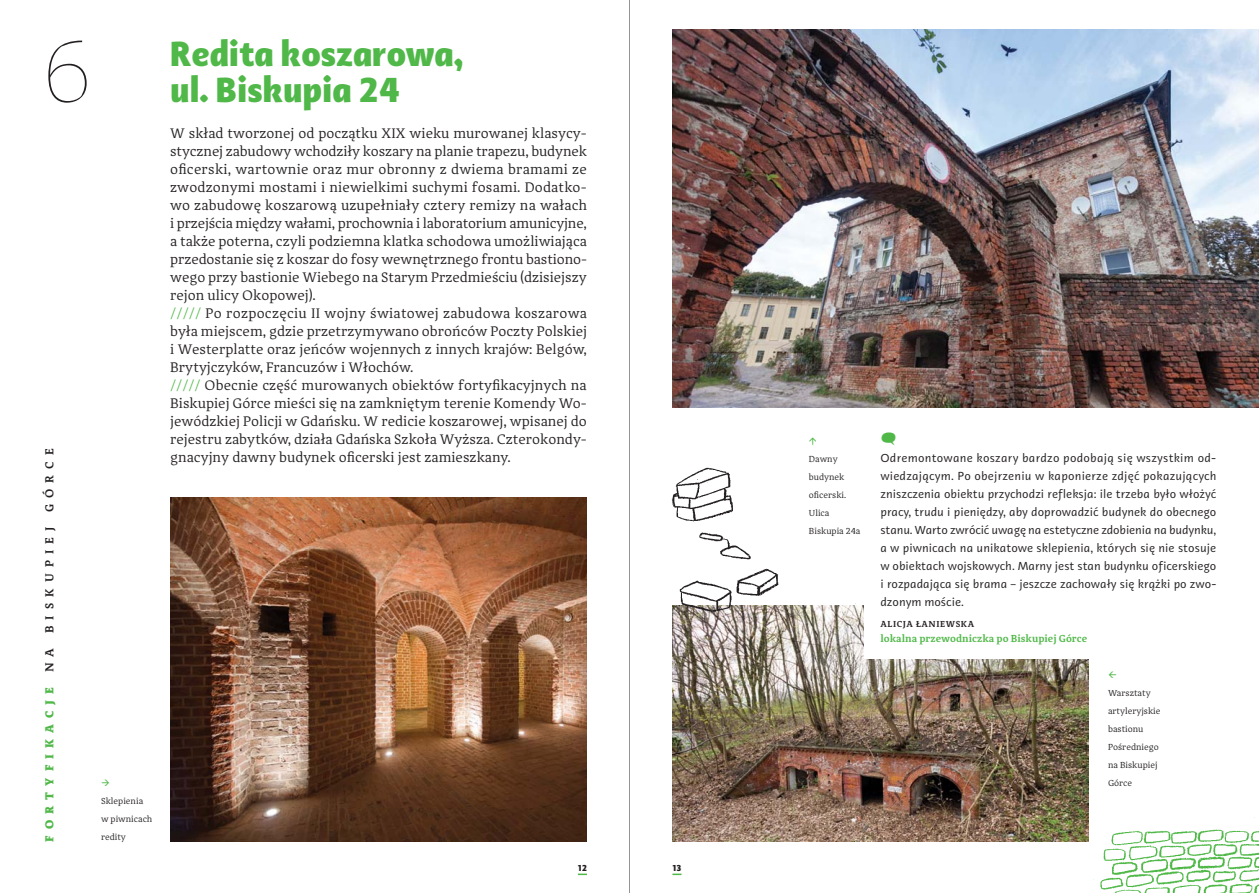
<style>
.page{position:relative;width:1259px;height:893px;background:#fff}
.page>*{position:absolute;margin:0;border:0;box-sizing:border-box;transform-origin:0 0}
.t1{font:200 90px "Adagio Serif";color:#231f20}
.t2{font:900 36px "Adagio Sans Script";color:#50b848}
.t3{font:14.25px/18px "Adagio Serif";color:#231f20}
.t4{font:13.5px "Bello Words Body";color:#50b848}
.t5{font:12px/18px "Adagio Sans Script";color:#231f20;text-align:justify}
.t6{font:600 12px "Adagio Serif";letter-spacing:.51em;color:#231f20}
.t7{font:600 10.5px "Adagio Serif";color:#50b848}
.t8{font:9px/18px "Adagio Serif";color:#231f20}
.t9{font:600 9px "Adagio Serif";letter-spacing:.06em;color:#231f20}
.t10{font:900 9px "Adagio Sans Script";color:#231f20}
.s1{font-weight:800;color:#50b848}
.s2{color:#50b848}
</style>
<div class="page">
<hr style="left:629px;top:0;width:1px;height:893px;background:#939598">
<img style="left:672px;top:628px;width:417px;height:214px">
<div style="left:864px;top:444px;width:351px;height:215px;background:#fff"></div>
<img style="left:672px;top:30px;width:587px;height:378px">
<img style="left:170px;top:498px;width:417px;height:344px">
<img style="left:671px;top:375px;width:304px;height:253px">
<img style="left:1015px;top:816px;width:244px;height:77px">
<svg style="left:809px;top:437px;width:7px;height:8px"></svg>
<h1 class="t1" style="left:43px;top:16px;width:51px">6</h1>
<p class="t6" style="left:42px;top:842px;width:395px;rotate:-90deg"><span class="s1">Fortyfikacje</span> na Biskupiej Górce</p>
<p class="t8" style="left:101px;top:792px;width:53px">Sklepienia w piwnicach redity</p>
<h2 class="t2" style="left:170px;top:29px;width:294px">Redita koszarowa,</h2>
<h2 class="t2" style="left:170px;top:65px;width:231px">ul. Biskupia 24</h2>
<p class="t3" style="left:170px;top:124px;width:418px">W skład tworzonej od początku XIX wieku murowanej klasycy&shy;stycznej zabudowy wchodziły koszary na planie trapezu, budynek oficerski, wartownie oraz mur obronny z dwiema bramami ze zwodzonymi mostami i niewielkimi suchymi fosami. Dodatko&shy;wo zabudowę koszarową uzupełniały cztery remizy na wałach i przejścia między wałami, prochownia i laboratorium amunicyjne, a także poterna, czyli podziemna klatka schodowa umożliwiająca przedostanie się z koszar do fosy wewnętrznego frontu bastiono&shy;wego przy bastionie Wiebego na Starym Przedmieściu (dzisiejszy rejon ulicy Okopowej).<br><span class="s2">/////</span> Po rozpoczęciu II wojny światowej zabudowa koszarowa była miejscem, gdzie przetrzymywano obrońców Poczty Polskiej i Westerplatte oraz jeńców wojennych z innych krajów: Belgów, Brytyjczyków, Francuzów i Włochów.<br><span class="s2">/////</span> Obecnie część murowanych obiektów fortyfikacyjnych na Biskupiej Górce mieści się na zamkniętym terenie Komendy Wo&shy;jewódzkiej Policji w Gdańsku. W redicie koszarowej, wpisanej do rejestru zabytków, działa Gdańska Szkoła Wyższa. Czterokondy&shy;gnacyjny dawny budynek oficerski jest zamieszkany.</p>
<p class="t10" style="left:578px;top:862px;width:11px">12</p>
<p class="t10" style="left:672px;top:862px;width:11px">13</p>
<p class="t8" style="left:809px;top:450px;width:53px">Dawny budynek oficerski.<br>Ulica<br>Biskupia 24a</p>
<p class="t4" style="left:880px;top:431px;width:17px">?</p>
<p class="t5" style="left:880px;top:449px;width:338px">Odremontowane koszary bardzo podobają się wszystkim od&shy;wiedzającym. Po obejrzeniu w kaponierze zdjęć pokazujących zniszczenia obiektu przychodzi refleksja: ile trzeba było włożyć pracy, trudu i pieniędzy, aby doprowadzić budynek do obecnego stanu. Warto zwrócić uwagę na estetyczne zdobienia na budynku, a w piwnicach na unikatowe sklepienia, których się nie stosuje w obiektach wojskowych. Marny jest stan budynku oficerskiego i rozpadająca się brama – jeszcze zachowały się krążki po zwo&shy;dzonym moście.</p>
<p class="t9" style="left:880px;top:618px;width:95px">Alicja Łaniewska</p>
<p class="t7" style="left:880px;top:631px;width:208px">lokalna przewodniczka po Biskupiej Górce</p>
<p class="t8" style="left:1108px;top:684px;width:54px">Warsztaty artyleryjskie bastionu<br>Pośredniego na Biskupiej<br>Górce</p>
</div>
